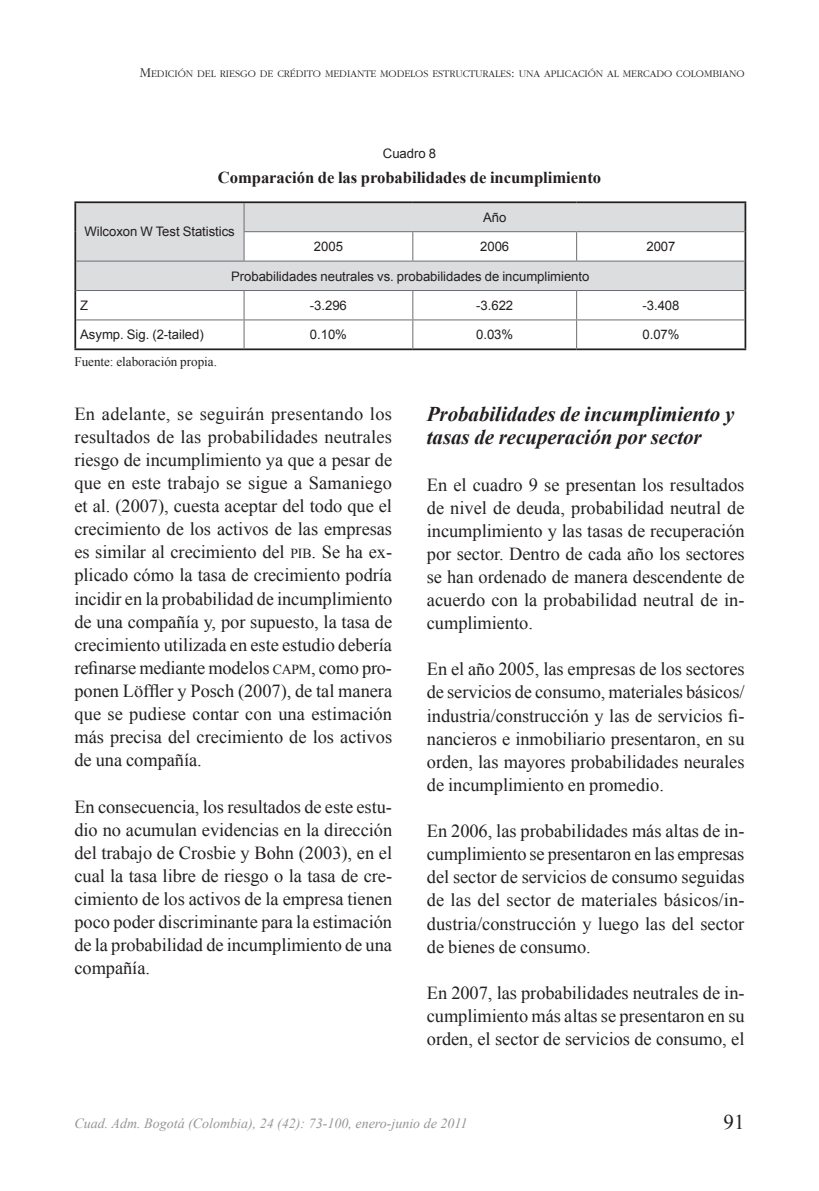
<style>
.page{position:relative;width:819px;height:1191px;background:#fff}
.page>*{position:absolute;margin:0;border:0;box-sizing:border-box;transform-origin:0 0}
.t1{font:italic 700 21px/23.1px "Times New Roman";letter-spacing:-.005em;color:#231f20}
.t2{font:21px "Times New Roman";color:#231f20}
.t3{font:18.38px/23.1px "Times New Roman";letter-spacing:-.005em;color:#231f20;text-align:justify}
.t4{font:700 16.62px "Times New Roman";letter-spacing:-.005em;color:#231f20}
.t5{font:italic 14px "Times New Roman";color:#939598}
.t6{font:13.12px "Arial";letter-spacing:-.005em;color:#231f20}
.t7{font:13.12px "Times New Roman";color:#231f20}
.t8{font:300 10.5px "Garamond";letter-spacing:-.005em;color:#231f20}
.s1{font-size:14px}
.s2{font-size:13.83px}
.s3{font-style:inherit}
</style>
<div class="page">
<svg style="left:76px;top:203px;width:668px;height:87px;fill:#dcdddf"></svg>
<hr style="left:74px;top:201px;width:170px;height:2px;background:#231f20">
<hr style="left:74px;top:203px;width:2px;height:29px;background:#231f20">
<hr style="left:244px;top:201px;width:169px;height:2px;background:#231f20">
<hr style="left:413px;top:201px;width:163px;height:2px;background:#231f20">
<hr style="left:576px;top:201px;width:170px;height:2px;background:#231f20">
<hr style="left:744px;top:203px;width:2px;height:29px;background:#231f20">
<hr style="left:74px;top:232px;width:2px;height:29px;background:#231f20">
<hr style="left:744px;top:232px;width:2px;height:29px;background:#231f20">
<hr style="left:74px;top:261px;width:2px;height:29px;background:#231f20">
<hr style="left:744px;top:261px;width:2px;height:29px;background:#231f20">
<hr style="left:74px;top:290px;width:2px;height:30px;background:#231f20">
<hr style="left:744px;top:290px;width:2px;height:30px;background:#231f20">
<hr style="left:74px;top:320px;width:2px;height:28px;background:#231f20">
<hr style="left:744px;top:320px;width:2px;height:28px;background:#231f20">
<hr style="left:74px;top:348px;width:170px;height:2px;background:#231f20">
<hr style="left:244px;top:348px;width:169px;height:2px;background:#231f20">
<hr style="left:413px;top:348px;width:163px;height:2px;background:#231f20">
<hr style="left:576px;top:348px;width:170px;height:2px;background:#231f20">
<hr style="left:243px;top:231px;width:170px;height:1px;background:#6c6d70">
<svg style="left:243px;top:203px;width:1px;height:58px"></svg>
<hr style="left:413px;top:231px;width:163px;height:1px;background:#6c6d70">
<svg style="left:412px;top:232px;width:1px;height:29px"></svg>
<hr style="left:576px;top:231px;width:168px;height:1px;background:#6c6d70">
<svg style="left:576px;top:232px;width:1px;height:29px"></svg>
<hr style="left:76px;top:261px;width:168px;height:1px;background:#6c6d70">
<hr style="left:244px;top:261px;width:169px;height:1px;background:#6c6d70">
<hr style="left:413px;top:261px;width:163px;height:1px;background:#6c6d70">
<hr style="left:576px;top:261px;width:168px;height:1px;background:#6c6d70">
<hr style="left:76px;top:290px;width:168px;height:1px;background:#6c6d70">
<hr style="left:244px;top:290px;width:169px;height:1px;background:#6c6d70">
<hr style="left:413px;top:290px;width:163px;height:1px;background:#6c6d70">
<hr style="left:576px;top:290px;width:168px;height:1px;background:#6c6d70">
<hr style="left:76px;top:319px;width:168px;height:1px;background:#6c6d70">
<hr style="left:244px;top:319px;width:169px;height:1px;background:#6c6d70">
<svg style="left:243px;top:291px;width:1px;height:57px"></svg>
<hr style="left:413px;top:319px;width:163px;height:1px;background:#6c6d70">
<svg style="left:412px;top:291px;width:1px;height:57px"></svg>
<hr style="left:576px;top:319px;width:168px;height:1px;background:#6c6d70">
<svg style="left:576px;top:291px;width:1px;height:57px"></svg>
<p class="t8" style="left:140px;top:68px;width:606px"><span class="s1">M</span>EDICIÓN DEL RIESGO DE CRÉDITO MEDIANTE MODELOS ESTRUCTURALES<span class="s1">:</span> UNA APLICACIÓN AL MERCADO COLOMBIANO</p>
<p class="t6" style="left:383px;top:145px;width:55px">Cuadro 8</p>
<p class="t4" style="left:218px;top:168px;width:385px">Comparación de las probabilidades de incumplimiento</p>
<p class="t6" style="left:84px;top:223px;width:152px">Wilcoxon W Test Statistics</p>
<p class="t6" style="left:483px;top:208px;width:25px">Año</p>
<p class="t6" style="left:314px;top:238px;width:31px">2005</p>
<p class="t6" style="left:480px;top:238px;width:31px">2006</p>
<p class="t6" style="left:646px;top:238px;width:31px">2007</p>
<p class="t6" style="left:231px;top:267px;width:360px">Probabilidades neutrales vs. probabilidades de incumplimiento</p>
<p class="t6" style="left:80px;top:297px;width:10px">Z</p>
<p class="t6" style="left:310px;top:297px;width:39px">-3.296</p>
<p class="t6" style="left:476px;top:297px;width:39px">-3.622</p>
<p class="t6" style="left:642px;top:297px;width:39px">-3.408</p>
<p class="t6" style="left:80px;top:326px;width:125px">Asymp. Sig. (2-tailed)</p>
<p class="t6" style="left:310px;top:326px;width:39px">0.10%</p>
<p class="t6" style="left:476px;top:326px;width:39px">0.03%</p>
<p class="t6" style="left:642px;top:326px;width:39px">0.07%</p>
<p class="t7" style="left:74px;top:354px;width:144px">Fuente: elaboración propia.</p>
<p class="t3" style="left:74px;top:402px;width:319px">En adelante, se seguirán presentando los resultados de las probabilidades neutrales riesgo de incumplimiento ya que a pesar de que en este trabajo se sigue a Samaniego et al. (2007), cuesta aceptar del todo que el crecimiento de los activos de las empresas es similar al crecimiento del <span class="s2">PIB</span>. Se ha ex&shy;plicado cómo la tasa de crecimiento podría incidir en la probabilidad de incumplimiento de una compañía y, por supuesto, la tasa de crecimiento utilizada en este estudio debería refinarse mediante modelos <span class="s2">CAPM</span><span class="s3">,</span> como pro&shy;ponen Löffler y Posch (2007), de tal manera que se pudiese contar con una estimación más precisa del crecimiento de los activos de una compañía.</p>
<p class="t3" style="left:74px;top:794px;width:319px">En consecuencia, los resultados de este estu&shy;dio no acumulan evidencias en la dirección del trabajo de Crosbie y Bohn (2003), en el cual la tasa libre de riesgo o la tasa de cre&shy;cimiento de los activos de la empresa tienen poco poder discriminante para la estimación de la probabilidad de incumplimiento de una compañía.</p>
<p class="t1" style="left:427px;top:402px;width:309px">Probabilidades de incumplimiento y tasas de recuperación por sector</p>
<p class="t3" style="left:427px;top:472px;width:319px">En el cuadro 9 se presentan los resultados de nivel de deuda, probabilidad neutral de incumplimiento y las tasas de recuperación por sector. Dentro de cada año los sectores se han ordenado de manera descendente de acuerdo con la probabilidad neutral de in&shy;cumplimiento.</p>
<p class="t3" style="left:427px;top:657px;width:319px">En el año 2005, las empresas de los sectores de servicios de consumo, materiales básicos/ industria/construcción y las de servicios fi&shy;nancieros e inmobiliario presentaron, en su orden, las mayores probabilidades neurales de incumplimiento en promedio.</p>
<p class="t3" style="left:427px;top:819px;width:319px">En 2006, las probabilidades más altas de in&shy;cumplimiento se presentaron en las empresas del sector de servicios de consumo seguidas de las del sector de materiales básicos/in&shy;dustria/construcción y luego las del sector de bienes de consumo.</p>
<p class="t3" style="left:427px;top:981px;width:319px">En 2007, las probabilidades neutrales de in&shy;cumplimiento más altas se presentaron en su orden, el sector de servicios de consumo, el</p>
<p class="t5" style="left:74px;top:1115px;width:394px">Cuad. Adm. Bogotá (Colombia), 24 (42): 73-100, enero-junio de 2011</p>
<p class="t2" style="left:723px;top:1109px;width:22px">91</p>
</div>
